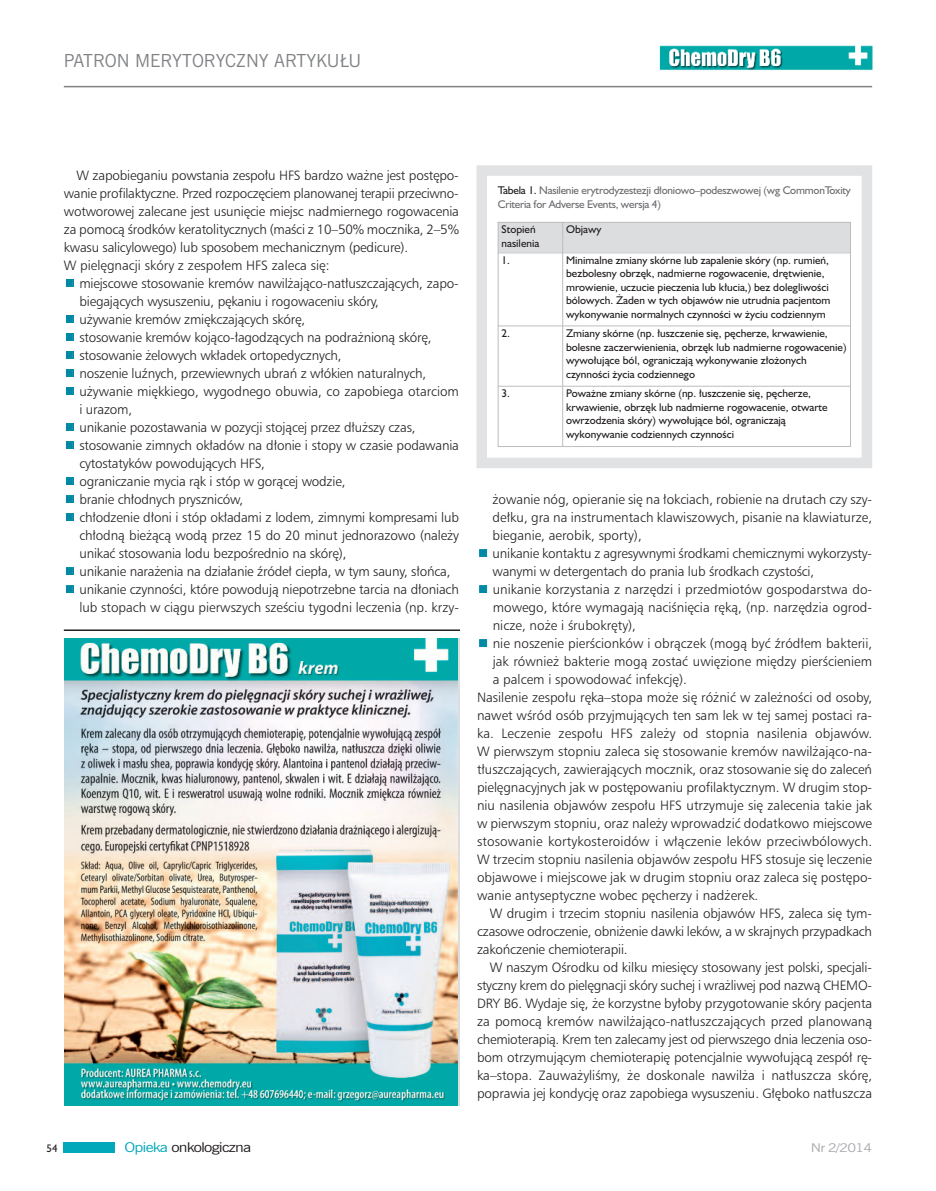
<style>
.page{position:relative;width:936px;height:1191px;background:#fff}
.page>*{position:absolute;margin:0;border:0;box-sizing:border-box;transform-origin:0 0}
.t1{font:18px "News Goth EU";color:#808285}
.t2{font:13.5px/18px "Humnst 777 Lt EU";letter-spacing:-.01em;color:#231f20}
.t3{font:13.5px "Humnst 777 Lt EU";letter-spacing:.01em;color:#231f20}
.t4{font:13.5px "News Goth EU";letter-spacing:-.05em;color:#231f20;scale:1.21 1}
.t5{font:12px "News Goth EU";letter-spacing:-.05em;color:#a8a9ad;scale:1.21 1}
.t6{font:11.25px/13.5px "Humanst 521 EU";color:#231f20}
.t7{font:11.25px/13.5px "Humanst 521 EU";letter-spacing:-.02em;color:#6c6d70}
.t8{font:10.95px "Humanst 521 EU";color:#231f20}
.s1{color:#231f20}
.s2{color:#00a8b9}
</style>
<div class="page">
<div style="left:64px;top:1142px;width:51px;height:11px;background:#00a8b9"></div>
<hr style="left:64px;top:86px;width:808px;height:1px;background:#808285">
<img style="left:64px;top:638px;width:393px;height:467px">
<hr style="left:64px;top:629px;width:396px;height:2px;background:#231f20">
<div style="left:476px;top:165px;width:396px;height:303px;border:10px solid #e1e2e4"></div>
<div style="left:497px;top:222px;width:65px;height:31px;background:#dcdddf"></div>
<div style="left:562px;top:222px;width:288px;height:31px;background:#dcdddf"></div>
<hr style="left:497px;top:222px;width:1px;height:225px;background:#bcbdc0">
<hr style="left:562px;top:222px;width:1px;height:225px;background:#bcbdc0">
<hr style="left:850px;top:222px;width:1px;height:225px;background:#bcbdc0">
<hr style="left:497px;top:222px;width:353px;height:1px;background:#bcbdc0">
<hr style="left:497px;top:252px;width:353px;height:1px;background:#bcbdc0">
<hr style="left:497px;top:325px;width:353px;height:1px;background:#bcbdc0">
<hr style="left:497px;top:386px;width:353px;height:1px;background:#bcbdc0">
<hr style="left:497px;top:446px;width:353px;height:1px;background:#bcbdc0">
<img style="left:659px;top:46px;width:214px;height:25px">
<h1 class="t1" style="left:64px;top:50px;width:299px">PATRON MERYTORYCZNY ARTYKUŁU</h1>
<p class="t2" style="left:64px;top:166px;width:396px;text-indent:13px">W zapobieganiu powstania zespołu HFS bardzo ważne jest postępo&shy;wanie profilaktyczne. Przed rozpoczęciem planowanej terapii przeciwno&shy;wotworowej zalecane jest usunięcie miejsc nadmiernego rogowacenia za pomocą środków keratolitycznych (maści z 10–50% mocznika, 2–5% kwasu salicylowego) lub sposobem mechanicznym (pedicure).<br>W pielęgnacji skóry z zespołem HFS zaleca się:</p>
<p class="t2" style="left:79px;top:274px;width:381px">miejscowe stosowanie kremów nawilżająco-natłuszczających, zapo&shy;biegających wysuszeniu, pękaniu i rogowaceniu skóry,<br>używanie kremów zmiękczających skórę,<br>stosowanie kremów kojąco-łagodzących na podrażnioną skórę, stosowanie żelowych wkładek ortopedycznych,<br>noszenie luźnych, przewiewnych ubrań z włókien naturalnych, używanie miękkiego, wygodnego obuwia, co zapobiega otarciom i urazom,<br>unikanie pozostawania w pozycji stojącej przez dłuższy czas, stosowanie zimnych okładów na dłonie i stopy w czasie podawania cytostatyków powodujących HFS,<br>ograniczanie mycia rąk i stóp w gorącej wodzie,<br>branie chłodnych pryszniców,<br>chłodzenie dłoni i stóp okładami z lodem, zimnymi kompresami lub chłodną bieżącą wodą przez 15 do 20 minut jednorazowo (należy unikać stosowania lodu bezpośrednio na skórę),<br>unikanie narażenia na działanie źródeł ciepła, w tym sauny, słońca, unikanie czynności, które powodują niepotrzebne tarcia na dłoniach lub stopach w ciągu pierwszych sześciu tygodni leczenia (np. krzy-</p>
<p class="t7" style="left:497px;top:184px;width:354px"><span class="s1">Tabela 1.</span> Nasilenie erytrodyzestezji dłoniowo–podeszwowej (wg CommonToxity<br>Criteria for Adverse Events, wersja 4)</p>
<p class="t6" style="left:501px;top:223px;width:39px">Stopień nasilenia</p>
<p class="t6" style="left:566px;top:223px;width:37px">Objawy</p>
<p class="t6" style="left:501px;top:253px;width:10px">1.</p>
<p class="t6" style="left:566px;top:253px;width:266px">Minimalne zmiany skórne lub zapalenie skóry (np. rumień, bezbolesny obrzęk, nadmierne rogowacenie, drętwienie, mrowienie, uczucie pieczenia lub kłucia,) bez dolegliwości bólowych. Żaden w tych objawów nie utrudnia pacjentom wykonywanie normalnych czynności w życiu codziennym</p>
<p class="t6" style="left:501px;top:326px;width:10px">2.</p>
<p class="t6" style="left:566px;top:326px;width:282px">Zmiany skórne (np. łuszczenie się, pęcherze, krwawienie, bolesne zaczerwienienia, obrzęk lub nadmierne rogowacenie) wywołujące ból, ograniczają wykonywanie złożonych czynności życia codziennego</p>
<p class="t6" style="left:501px;top:387px;width:10px">3.</p>
<p class="t6" style="left:566px;top:387px;width:263px">Poważne zmiany skórne (np. łuszczenie się, pęcherze, krwawienie, obrzęk lub nadmierne rogowacenie, otwarte owrzodzenia skóry) wywołujące ból, ograniczają wykonywanie codziennych czynności</p>
<p class="t2" style="left:492px;top:490px;width:381px">żowanie nóg, opieranie się na łokciach, robienie na drutach czy szy-</p>
<p class="t2" style="left:492px;top:508px;width:381px">dełku, gra na instrumentach klawiszowych, pisanie na klawiaturze,</p>
<p class="t2" style="left:492px;top:526px;width:151px">bieganie, aerobik, sporty),</p>
<p class="t2" style="left:492px;top:544px;width:381px">unikanie kontaktu z agresywnymi środkami chemicznymi wykorzysty-</p>
<p class="t2" style="left:492px;top:562px;width:323px">wanymi w detergentach do prania lub środkach czystości,</p>
<p class="t2" style="left:492px;top:580px;width:381px">unikanie korzystania z narzędzi i przedmiotów gospodarstwa do-</p>
<p class="t2" style="left:492px;top:598px;width:381px">mowego, które wymagają naciśnięcia ręką, (np. narzędzia ogrod-</p>
<p class="t2" style="left:492px;top:616px;width:145px">nicze, noże i śrubokręty),</p>
<p class="t2" style="left:492px;top:634px;width:381px">nie noszenie pierścionków i obrączek (mogą być źródłem bakterii,</p>
<p class="t2" style="left:492px;top:652px;width:381px">jak również bakterie mogą zostać uwięzione między pierścieniem</p>
<p class="t2" style="left:492px;top:670px;width:196px">a palcem i spowodować infekcję).</p>
<p class="t2" style="left:477px;top:688px;width:396px">Nasilenie zespołu ręka–stopa może się różnić w zależności od osoby,</p>
<p class="t2" style="left:477px;top:706px;width:396px">nawet wśród osób przyjmujących ten sam lek w tej samej postaci ra-</p>
<p class="t3" style="left:477px;top:725px;width:396px">ka. Leczenie zespołu HFS zależy od stopnia nasilenia objawów.</p>
<p class="t2" style="left:477px;top:742px;width:396px">W pierwszym stopniu zaleca się stosowanie kremów nawilżająco-na-</p>
<p class="t2" style="left:477px;top:760px;width:396px">tłuszczających, zawierających mocznik, oraz stosowanie się do zaleceń</p>
<p class="t2" style="left:477px;top:778px;width:396px">pielęgnacyjnych jak w postępowaniu profilaktycznym. W drugim stop-</p>
<p class="t2" style="left:477px;top:796px;width:396px">niu nasilenia objawów zespołu HFS utrzymuje się zalecenia takie jak</p>
<p class="t2" style="left:477px;top:814px;width:396px">w pierwszym stopniu, oraz należy wprowadzić dodatkowo miejscowe</p>
<p class="t3" style="left:477px;top:833px;width:396px">stosowanie kortykosteroidów i włączenie leków przeciwbólowych.</p>
<p class="t2" style="left:477px;top:850px;width:396px">W trzecim stopniu nasilenia objawów zespołu HFS stosuje się leczenie</p>
<p class="t2" style="left:477px;top:868px;width:396px">objawowe i miejscowe jak w drugim stopniu oraz zaleca się postępo-</p>
<p class="t2" style="left:477px;top:886px;width:283px">wanie antyseptyczne wobec pęcherzy i nadżerek.</p>
<p class="t2" style="left:489px;top:904px;width:383px">W drugim i trzecim stopniu nasilenia objawów HFS, zaleca się tym-</p>
<p class="t2" style="left:477px;top:922px;width:396px">czasowe odroczenie, obniżenie dawki leków, a w skrajnych przypadkach</p>
<p class="t2" style="left:477px;top:940px;width:152px">zakończenie chemioterapii.</p>
<p class="t2" style="left:489px;top:958px;width:384px">W naszym Ośrodku od kilku miesięcy stosowany jest polski, specjali-</p>
<p class="t2" style="left:477px;top:976px;width:396px">styczny krem do pielęgnacji skóry suchej i wrażliwej pod nazwą CHEMO-</p>
<p class="t2" style="left:477px;top:994px;width:396px">DRY B6. Wydaje się, że korzystne byłoby przygotowanie skóry pacjenta</p>
<p class="t2" style="left:477px;top:1012px;width:396px">za pomocą kremów nawilżająco-natłuszczających przed planowaną</p>
<p class="t2" style="left:477px;top:1030px;width:396px">chemioterapią. Krem ten zalecamy jest od pierwszego dnia leczenia oso-</p>
<p class="t2" style="left:477px;top:1048px;width:396px">bom otrzymującym chemioterapię potencjalnie wywołującą zespół rę-</p>
<p class="t2" style="left:477px;top:1066px;width:396px">ka–stopa. Zauważyliśmy, że doskonale nawilża i natłuszcza skórę,</p>
<p class="t2" style="left:477px;top:1084px;width:396px">poprawia jej kondycję oraz zapobiega wysuszeniu. Głęboko natłuszcza</p>
<p class="t8" style="left:46px;top:1141px;width:13px">54</p>
<p class="t4" style="left:124px;top:1138px;width:106px"><span class="s2">Opieka</span> onkologiczna</p>
<p class="t5" style="left:810px;top:1140px;width:52px">Nr 2/2014</p>
</div>
